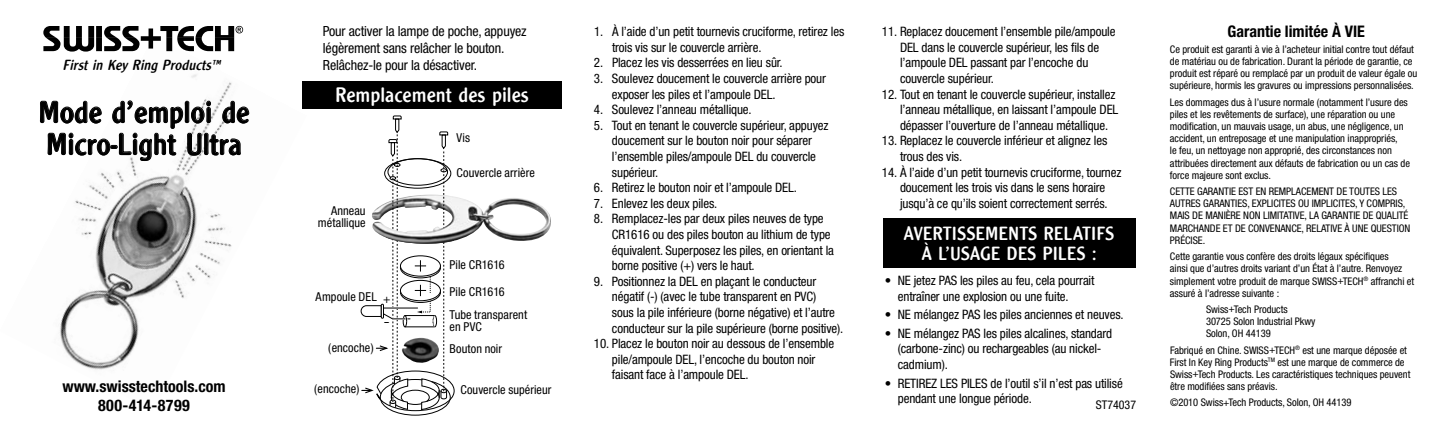
<style>
.page{position:relative;width:1440px;height:432px;background:#fff}
.page>*{position:absolute;margin:0;border:0;box-sizing:border-box;transform-origin:0 0}
.t1{font:32px/32px "Clearface Got T Regu Ro 1";color:#000}
.t2{font:22px "Clearface Got T Regu Ro 1";color:#fff}
.t3{font:20px/20px "Clearface Got T Regu Ro 1";color:#fff;text-align:center}
.t4{font:700 condensed 16px/18.8px "Helvetica Neue";color:#000;text-align:center}
.t5{font:italic 15.4px "Clearface Got T Regu Ro 1";color:#000}
.t6{font:condensed 14px/16.8px "Helvetica Neue";letter-spacing:-.01em;color:#000}
.t7{font:condensed 13px/15.6px "Helvetica Neue";letter-spacing:-.01em;color:#000}
.t8{font:condensed 12.2px/12.2px "Helvetica Neue";letter-spacing:.005em;color:#000}
.t9{font:condensed 12px "Helvetica Neue";color:#000}
.t10{font:condensed 10.4px/12.2px "Helvetica Neue";letter-spacing:-.005em;color:#000}
.s1{font-size:12.2px}
</style>
<div class="page">
<img style="left:60px;top:74px;width:172px;height:296px">
<img style="left:455px;top:197px;width:96px;height:44px">
<svg style="left:360px;top:115px;width:95px;height:301px"></svg>
<svg style="left:43px;top:26px;width:200px;height:26px"></svg>
<div style="left:883px;top:218px;width:253px;height:50px;background:#000"></div>
<svg style="left:40px;top:99px;width:210px;height:143px"></svg>
<div style="left:302px;top:81px;width:260px;height:28px;background:#000"></div>
<p class="t5" style="left:63px;top:57px;width:162px">First in Key Ring Products<span class="s1">™</span></p>
<h1 class="t1" style="left:38px;top:96px;width:213px">Mode d’emploi de<br>Micro-Light Ultra</h1>
<p class="t4" style="left:62px;top:376px;width:165px">www.swisstechtools.com<br>800-414-8799</p>
<p class="t7" style="left:612px;top:24px;width:234px;text-indent:-18px">1. À l’aide d’un petit tournevis cruciforme, retirez les trois vis sur le couvercle arrière.</p>
<p class="t7" style="left:594px;top:55px;width:190px">2. Placez les vis desserrées en lieu sûr.</p>
<p class="t7" style="left:612px;top:70px;width:216px;text-indent:-18px">3. Soulevez doucement le couvercle arrière pour exposer les piles et l’ampoule DEL.</p>
<p class="t7" style="left:594px;top:102px;width:159px">4. Soulevez l’anneau métallique.</p>
<p class="t7" style="left:612px;top:117px;width:218px;text-indent:-18px">5. Tout en tenant le couvercle supérieur, appuyez doucement sur le bouton noir pour séparer l’ensemble piles/ampoule DEL du couvercle supérieur.</p>
<p class="t7" style="left:594px;top:180px;width:204px">6. Retirez le bouton noir et l’ampoule DEL.</p>
<p class="t7" style="left:594px;top:195px;width:125px">7. Enlevez les deux piles.</p>
<p class="t7" style="left:612px;top:211px;width:224px;text-indent:-18px">8. Remplacez-les par deux piles neuves de type CR1616 ou des piles bouton au lithium de type équivalent. Superposez les piles, en orientant la borne positive (+) vers le haut.</p>
<p class="t7" style="left:612px;top:273px;width:233px;text-indent:-18px">9. Positionnez la DEL en plaçant le conducteur négatif (-) (avec le tube transparent en PVC)<br>sous la pile inférieure (borne négative) et l’autre conducteur sur la pile supérieure (borne positive).</p>
<p class="t7" style="left:612px;top:336px;width:224px;text-indent:-18px">10. Placez le bouton noir au dessous de l’ensemble pile/ampoule DEL, l’encoche du bouton noir faisant face à l’ampoule DEL.</p>
<p class="t6" style="left:323px;top:23px;width:205px">Pour activer la lampe de poche, appuyez légèrement sans relâcher le bouton.<br>Relâchez-le pour la désactiver.</p>
<p class="t7" style="left:900px;top:24px;width:217px;text-indent:-18px">11. Replacez doucement l’ensemble pile/ampoule DEL dans le couvercle supérieur, les fils de l’ampoule DEL passant par l’encoche du couvercle supérieur.</p>
<p class="t7" style="left:900px;top:86px;width:220px;text-indent:-18px">12. Tout en tenant le couvercle supérieur, installez l’anneau métallique, en laissant l’ampoule DEL dépasser l’ouverture de l’anneau métallique.</p>
<p class="t7" style="left:900px;top:133px;width:209px;text-indent:-18px">13. Replacez le couvercle inférieur et alignez les trous des vis.</p>
<p class="t7" style="left:882px;top:164px;width:241px;text-align:center">14. À l’aide d’un petit tournevis cruciforme, tournez doucement les trois vis dans le sens horaire jusqu’à ce qu’ils soient correctement serrés.</p>
<h2 class="t2" style="left:335px;top:83px;width:195px">Remplacement des piles</h2>
<p class="t8" style="left:457px;top:131px;width:15px">Vis</p>
<p class="t8" style="left:457px;top:166px;width:80px">Couvercle arrière</p>
<p class="t8" style="left:318px;top:204px;width:49px;text-align:right">Anneau métallique</p>
<h3 class="t3" style="left:904px;top:223px;width:212px">AVERTISSEMENTS RELATIFS<br>À L’USAGE DES PILES :</h3>
<p class="t8" style="left:450px;top:258px;width:57px">Pile CR1616</p>
<p class="t8" style="left:450px;top:280px;width:79px;line-height:23px">Pile CR1616<br>Tube transparent</p>
<p class="t8" style="left:450px;top:316px;width:54px;line-height:21.6px">en PVC<br>Bouton noir</p>
<p class="t8" style="left:460px;top:384px;width:93px">Couvercle supérieur</p>
<p class="t7" style="left:898px;top:273px;width:198px;text-indent:-13px">• NE jetez PAS les piles au feu, cela pourrait entraîner une explosion ou une fuite.</p>
<p class="t7" style="left:885px;top:307px;width:240px">• NE mélangez PAS les piles anciennes et neuves.</p>
<p class="t7" style="left:898px;top:325px;width:216px;text-indent:-13px">• NE mélangez PAS les piles alcalines, standard (carbone-zinc) ou rechargeables (au nickel&shy;cadmium).</p>
<p class="t7" style="left:898px;top:375px;width:226px;text-indent:-13px">• RETIREZ LES PILES de l’outil s’il n’est pas utilisé pendant une longue période.</p>
<p class="t8" style="left:316px;top:291px;width:63px">Ampoule DEL</p>
<p class="t8" style="left:383px;top:286px;width:9px;line-height:23.6px">+ -</p>
<p class="t8" style="left:328px;top:341px;width:47px">(encoche)</p>
<p class="t8" style="left:314px;top:383px;width:47px">(encoche)</p>
<p class="t9" style="left:1096px;top:397px;width:42px">ST74037</p>
<p class="t4" style="left:1228px;top:21px;width:139px">Garantie limitée À VIE</p>
<p class="t10" style="left:1170px;top:43px;width:249px">Ce produit est garanti à vie à l’acheteur initial contre tout défaut de matériau ou de fabrication. Durant la période de garantie, ce produit est réparé ou remplacé par un produit de valeur égale ou supérieure, hormis les gravures ou impressions personnalisées.</p>
<p class="t10" style="left:1170px;top:96px;width:242px">Les dommages dus à l’usure normale (notamment l’usure des piles et les revêtements de surface), une réparation ou une modification, un mauvais usage, un abus, une négligence, un accident, un entreposage et une manipulation inappropriés,<br>le feu, un nettoyage non approprié, des circonstances non attribuées directement aux défauts de fabrication ou un cas de force majeure sont exclus.</p>
<p class="t10" style="left:1170px;top:185px;width:242px">CETTE GARANTIE EST EN REMPLACEMENT DE TOUTES LES AUTRES GARANTIES, EXPLICITES OU IMPLICITES, Y COMPRIS, MAIS DE MANIÈRE NON LIMITATIVE, LA GARANTIE DE QUALITÉ MARCHANDE ET DE CONVENANCE, RELATIVE À UNE QUESTION PRÉCISE.</p>
<p class="t10" style="left:1170px;top:250px;width:246px">Cette garantie vous confère des droits légaux spécifiques<br>ainsi que d’autres droits variant d’un État à l’autre. Renvoyez simplement votre produit de marque SWISS+TECH<sup>®</sup> affranchi et assuré à l’adresse suivante :</p>
<p class="t10" style="left:1206px;top:303px;width:111px">Swiss+Tech Products<br>30725 Solon Industrial Pkwy<br>Solon, OH 44139</p>
<p class="t10" style="left:1170px;top:344px;width:242px">Fabriqué en Chine. SWISS+TECH<sup>®</sup> est une marque déposée et First In Key Ring Products<sup>TM</sup> est une marque de commerce de Swiss+Tech Products. Les caractéristiques techniques peuvent être modifiées sans préavis.</p>
<p class="t10" style="left:1170px;top:397px;width:183px">©2010 Swiss+Tech Products, Solon, OH 44139</p>
</div>
